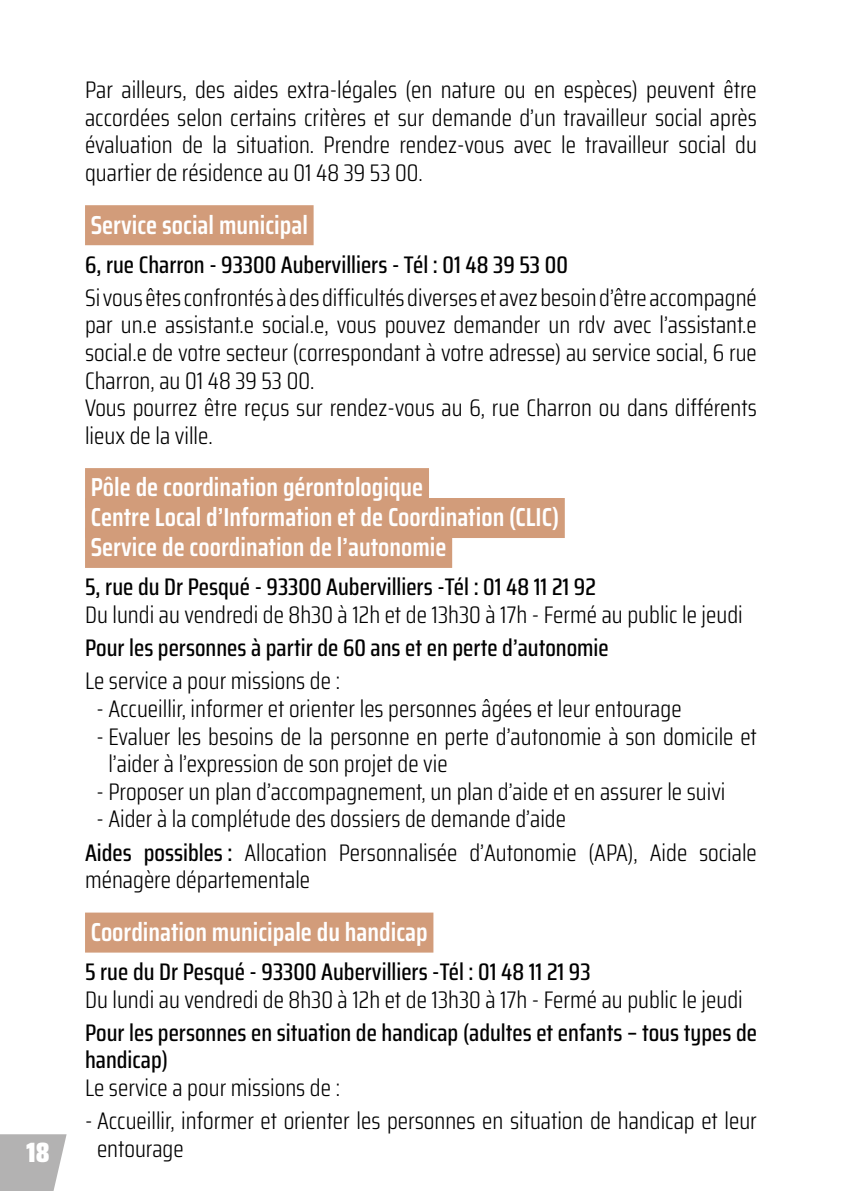
<style>
.page{position:relative;width:842px;height:1191px;background:#fff}
.page>*{position:absolute;margin:0;border:0;box-sizing:border-box;transform-origin:0 0}
.t1{font:900 28px "Saira Condensed";color:#fff}
.t2{font:600 26px/29.8px "Saira Condensed";color:#fff}
.t3{font:300 24px/27.6px "Saira Condensed";color:#000}
.t4{font:500 24px/27.6px "Saira Condensed";color:#000}
.s1{font-weight:500}
</style>
<div class="page">
<div style="left:85px;top:205px;width:229px;height:40px;background:#d29c7a"></div>
<div style="left:85px;top:468px;width:344px;height:40px;background:#d29c7a"></div>
<div style="left:85px;top:498px;width:480px;height:40px;background:#d29c7a"></div>
<div style="left:85px;top:528px;width:367px;height:40px;background:#d29c7a"></div>
<div style="left:85px;top:912px;width:348px;height:40px;background:#d29c7a"></div>
<svg style="left:0;top:1134px;width:67px;height:57px;background:#bbbaba"></svg>
<p class="t3" style="left:85px;top:75px;width:673px;text-align:justify">Par ailleurs, des aides extra-légales (en nature ou en espèces) peuvent être accordées selon certains critères et sur demande d’un travailleur social après évaluation de la situation. Prendre rendez-vous avec le travailleur social du quartier de résidence au 01 48 39 53 00.</p>
<p class="t2" style="left:91px;top:209px;width:219px">Service social municipal</p>
<p class="t4" style="left:85px;top:250px;width:484px">6, rue Charron - 93300 Aubervilliers - Tél : 01 48 39 53 00</p>
<p class="t3" style="left:85px;top:283px;width:673px">Si vous êtes confrontés à des difficultés diverses et avez besoin d’être accompagné par un.e assistant.e social.e, vous pouvez demander un rdv avec l’assistant.e social.e de votre secteur (correspondant à votre adresse) au service social, 6 rue Charron, au 01 48 39 53 00.<br>Vous pourrez être reçus sur rendez-vous au 6, rue Charron ou dans différents lieux de la ville.</p>
<p class="t2" style="left:91px;top:472px;width:470px">Pôle de coordination gérontologique<br>Centre Local d’Information et de Coordination (CLIC)<br>Service de coordination de l’autonomie</p>
<p class="t4" style="left:85px;top:572px;width:512px">5, rue du Dr Pesqué - 93300 Aubervilliers -Tél : 01 48 11 21 92</p>
<p class="t3" style="left:85px;top:600px;width:659px">Du lundi au vendredi de 8h30 à 12h et de 13h30 à 17h - Fermé au public le jeudi</p>
<p class="t4" style="left:85px;top:633px;width:525px">Pour les personnes à partir de 60 ans et en perte d’autonomie</p>
<p class="t3" style="left:85px;top:666px;width:256px">Le service a pour missions de :</p>
<p class="t3" style="left:96px;top:694px;width:587px">- Accueillir, informer et orienter les personnes âgées et leur entourage</p>
<p class="t3" style="left:108px;top:722px;width:650px;text-indent:-12px">- Evaluer les besoins de la personne en perte d’autonomie à son domicile et l’aider à l’expression de son projet de vie</p>
<p class="t3" style="left:96px;top:777px;width:631px">- Proposer un plan d’accompagnement, un plan d’aide et en assurer le suivi</p>
<p class="t3" style="left:85px;top:802px;width:673px;line-height:33.2px;text-indent:11px">- Aider à la complétude des dossiers de demande d’aide<br><span class="s1">Aides possibles :</span> Allocation Personnalisée d’Autonomie (APA), Aide sociale</p>
<p class="t3" style="left:85px;top:865px;width:227px">ménagère départementale</p>
<p class="t2" style="left:91px;top:916px;width:339px">Coordination municipale du handicap</p>
<p class="t4" style="left:85px;top:957px;width:507px">5 rue du Dr Pesqué - 93300 Aubervilliers -Tél : 01 48 11 21 93</p>
<p class="t3" style="left:85px;top:984px;width:659px">Du lundi au vendredi de 8h30 à 12h et de 13h30 à 17h - Fermé au public le jeudi</p>
<p class="t4" style="left:85px;top:1018px;width:673px">Pour les personnes en situation de handicap (adultes et enfants – tous types de handicap)</p>
<p class="t3" style="left:85px;top:1073px;width:256px">Le service a pour missions de :</p>
<p class="t3" style="left:85px;top:1106px;width:673px">- Accueillir, informer et orienter les personnes en situation de handicap et leur</p>
<p class="t1" style="left:27px;top:1130px;width:24px">18</p>
<p class="t3" style="left:97px;top:1134px;width:88px">entourage</p>
</div>
